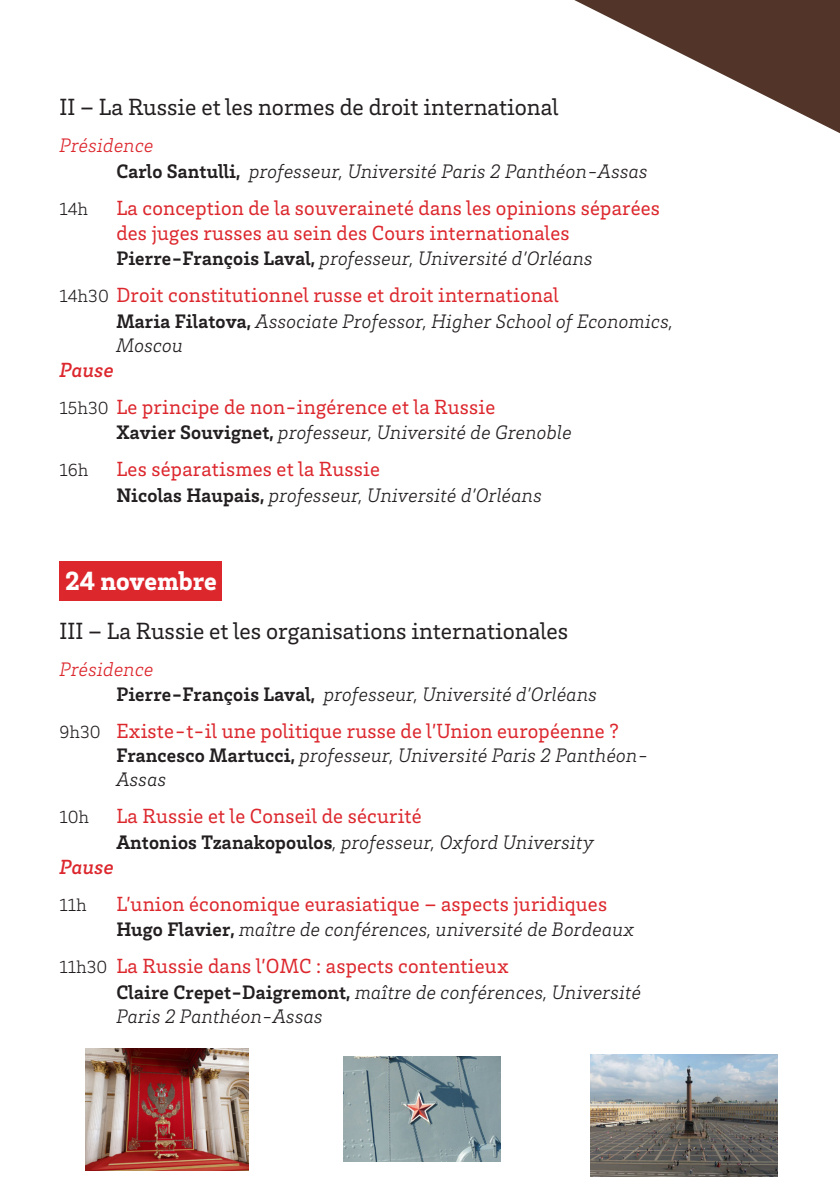
<style>
.page{position:relative;width:840px;height:1191px;background:#fff}
.page>*{position:absolute;margin:0;border:0;box-sizing:border-box;transform-origin:0 0}
.t1{font:900 27px "Brix Slab";color:#fff}
.t2{font:24px "Brix Slab";color:#231f20}
._10_Titre_Conf{font:21px/25.2px "Brix Slab";letter-spacing:.01em;color:#dc272d}
._10_Titre_Conf-2{font:italic 500 21px "Brix Slab";letter-spacing:.01em;color:#dc272d}
._10_Titre_Conf-3{font:italic 300 20px/24px "Brix Slab";letter-spacing:.01em;color:#231f20}
._15_Pause{font:italic 300 20px "Brix Slab";letter-spacing:.01em;color:#231f20}
._10_Titre_Conf-4{font:italic 300 20px "Brix Slab";letter-spacing:.01em;color:#dc272d}
._10_Titre_Conf-5{font:300 18px "Brix Slab";letter-spacing:.01em;color:#231f20}
.s1{font-weight:700;font-style:normal}
.s2{font-weight:300;font-size:18px;color:#231f20}
</style>
<div class="page">
<svg style="left:574px;top:0;width:265px;height:133px"></svg>
<div style="left:60px;top:561px;width:162px;height:39px;background:#dc272d"></div>
<img style="left:343px;top:1056px;width:156px;height:105px">
<img style="left:590px;top:1054px;width:186px;height:122px">
<img style="left:85px;top:1048px;width:163px;height:122px">
<p class="t2" style="left:60px;top:92px;width:500px">II – La Russie et les normes de droit international</p>
<p class="_10_Titre_Conf-4" style="left:60px;top:132px;width:95px">Présidence</p>
<p class="_10_Titre_Conf-3" style="left:116px;top:158px;width:532px"><span class="s1">Carlo Santulli,</span> professeur, Université Paris 2 Panthéon-Assas</p>
<p class="_10_Titre_Conf-5" style="left:60px;top:197px;width:30px">14h</p>
<p class="_10_Titre_Conf" style="left:116px;top:194px;width:545px">La conception de la souveraineté dans les opinions séparées des juges russes au sein des Cours internationales</p>
<p class="_10_Titre_Conf-3" style="left:116px;top:245px;width:477px"><span class="s1">Pierre-François Laval,</span> professeur, Université d’Orléans</p>
<p class="_10_Titre_Conf" style="left:60px;top:282px;width:500px"><span class="s2">14h30</span> Droit constitutionnel russe et droit international</p>
<p class="_10_Titre_Conf-3" style="left:116px;top:308px;width:558px"><span class="s1">Maria Filatova,</span> Associate Professor, Higher School of Economics,<br>Moscou</p>
<p class="_10_Titre_Conf-2" style="left:60px;top:356px;width:56px">Pause</p>
<p class="_10_Titre_Conf" style="left:60px;top:393px;width:437px"><span class="s2">15h30</span> Le principe de non-ingérence et la Russie</p>
<p class="_15_Pause" style="left:116px;top:419px;width:456px"><span class="s1">Xavier Souvignet,</span> professeur, Université de Grenoble</p>
<p class="_10_Titre_Conf-5" style="left:60px;top:459px;width:30px">16h</p>
<p class="_10_Titre_Conf" style="left:116px;top:456px;width:265px">Les séparatismes et la Russie</p>
<p class="_15_Pause" style="left:116px;top:481px;width:427px"><span class="s1">Nicolas Haupais,</span> professeur, Université d’Orléans</p>
<p class="t1" style="left:65px;top:563px;width:153px">24 novembre</p>
<p class="t2" style="left:60px;top:615px;width:510px">III – La Russie et les organisations internationales</p>
<p class="_10_Titre_Conf-4" style="left:60px;top:655px;width:95px">Présidence</p>
<p class="_10_Titre_Conf-3" style="left:116px;top:681px;width:482px"><span class="s1">Pierre-François Laval,</span> professeur, Université d’Orléans</p>
<p class="_10_Titre_Conf" style="left:60px;top:717px;width:560px"><span class="s2">9h30</span> Existe-t-il une politique russe de l’Union européenne ?</p>
<p class="_10_Titre_Conf-3" style="left:116px;top:742px;width:533px"><span class="s1">Francesco Martucci,</span> professeur, Université Paris 2 Panthéon-<br>Assas</p>
<p class="_10_Titre_Conf-5" style="left:60px;top:806px;width:31px">10h</p>
<p class="_10_Titre_Conf" style="left:116px;top:803px;width:307px">La Russie et le Conseil de sécurité</p>
<p class="_10_Titre_Conf-3" style="left:116px;top:828px;width:479px"><span class="s1">Antonios Tzanakopoulos</span>, professeur, Oxford University</p>
<p class="_10_Titre_Conf-2" style="left:60px;top:852px;width:56px">Pause</p>
<p class="_10_Titre_Conf-5" style="left:60px;top:893px;width:28px">11h</p>
<p class="_10_Titre_Conf" style="left:116px;top:890px;width:492px">L’union économique eurasiatique – aspects juridiques</p>
<p class="_10_Titre_Conf-3" style="left:116px;top:916px;width:519px"><span class="s1">Hugo Flavier,</span> maître de conférences, université de Bordeaux</p>
<p class="_10_Titre_Conf" style="left:60px;top:953px;width:450px"><span class="s2">11h30</span> La Russie dans l’OMC : aspects contentieux</p>
<p class="_10_Titre_Conf-3" style="left:116px;top:978px;width:526px"><span class="s1">Claire Crepet-Daigremont,</span> maître de conférences, Université<br>Paris 2 Panthéon-Assas</p>
</div>
